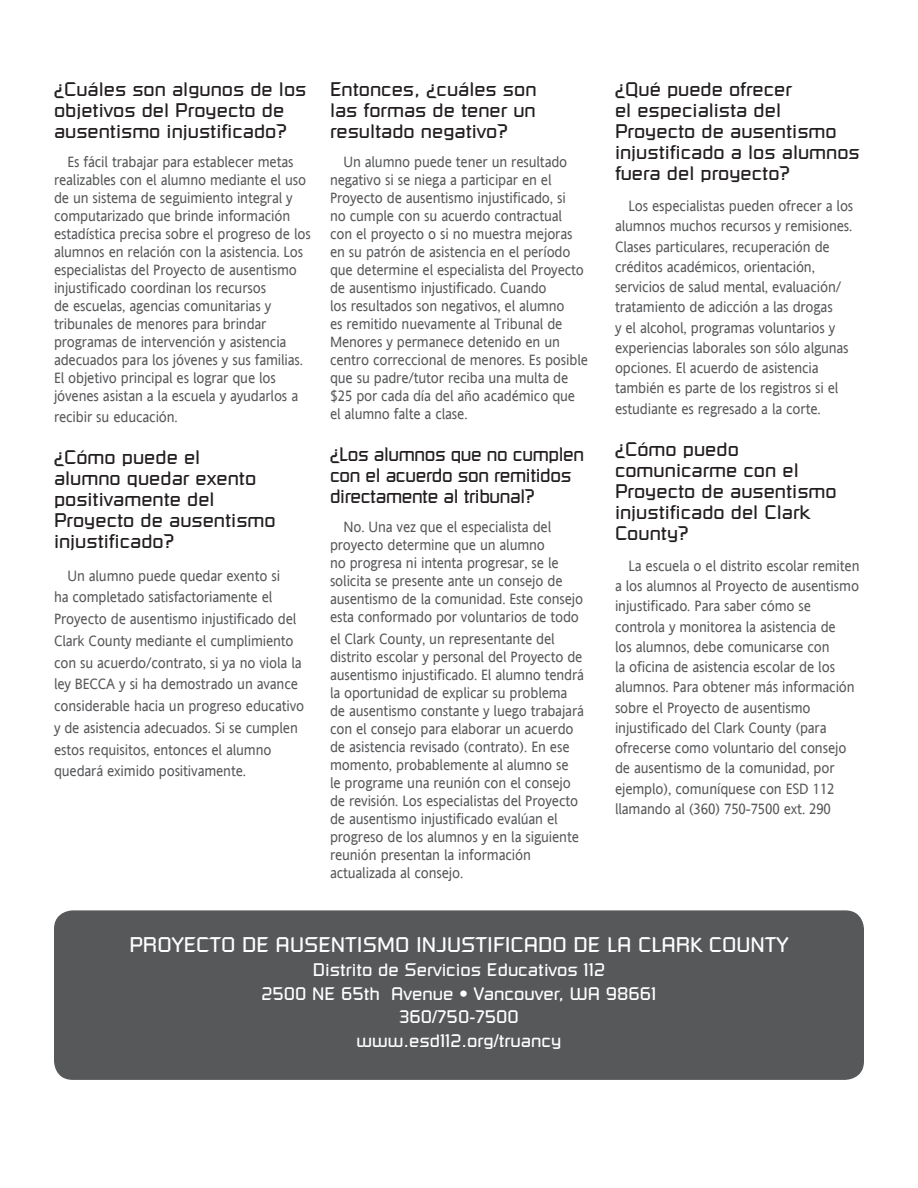
<style>
.page{position:relative;width:918px;height:1188px;background:#fff}
.page>*{position:absolute;margin:0;border:0;box-sizing:border-box;transform-origin:0 0}
.Questions{font:21px "Russell Square";color:#fff}
.Questions-2{font:19.5px/21px "Russell Square";color:#231f20}
.Questions-3{font:19.5px/21px "Russell Square";letter-spacing:-.02em;color:#231f20;scale:.95 1}
.Questions-4{font:18px "Russell Square";color:#fff}
.RUS{font:15px/18px "Andale Sansfor VST";letter-spacing:-.01em;color:#57585a;scale:.95 1}
.Body{font:15px/18px "Andale Sansfor VST";letter-spacing:-.01em;color:#57585a;scale:.95 1}
</style>
<div class="page">
<div style="left:55px;top:911px;width:808px;height:168px;background:#57585a;border-radius:18px"></div>
<div style="left:54px;top:910px;width:810px;height:170px;border:2px solid #57585a;border-radius:18px"></div>
<p class="Questions-2" style="left:54px;top:79px;width:254px">¿Cuáles son algunos de los objetivos del Proyecto de ausentismo injustificado?</p>
<p class="Body" style="left:54px;top:152px;width:272px;text-indent:14px">Es fácil trabajar para establecer metas realizables con el alumno mediante el uso de un sistema de seguimiento integral y computarizado que brinde información estadística precisa sobre el progreso de los alumnos en relación con la asistencia. Los especialistas del Proyecto de ausentismo injustificado coordinan los recursos<br>de escuelas, agencias comunitarias y tribunales de menores para brindar programas de intervención y asistencia adecuados para los jóvenes y sus familias.<br>El objetivo principal es lograr que los jóvenes asistan a la escuela y ayudarlos a</p>
<p class="Body" style="left:54px;top:407px;width:132px">recibir su educación.</p>
<p class="Questions-2" style="left:54px;top:446px;width:223px">¿Cómo puede el<br>alumno quedar exento positivamente del<br>Proyecto de ausentismo injustificado?</p>
<p class="RUS" style="left:54px;top:564px;width:265px;line-height:21.8px;text-indent:14px">Un alumno puede quedar exento si<br>ha completado satisfactoriamente el Proyecto de ausentismo injustificado del Clark County mediante el cumplimiento con su acuerdo/contrato, si ya no viola la ley BECCA y si ha demostrado un avance considerable hacia un progreso educativo y de asistencia adecuados. Si se cumplen estos requisitos, entonces el alumno quedará eximido positivamente.</p>
<p class="Questions-2" style="left:330px;top:79px;width:208px;text-align:justify">Entonces, ¿cuáles son las formas de tener un resultado negativo?</p>
<p class="RUS" style="left:330px;top:152px;width:273px;text-indent:14px">Un alumno puede tener un resultado negativo si se niega a participar en el Proyecto de ausentismo injustificado, si<br>no cumple con su acuerdo contractual con el proyecto o si no muestra mejoras en su patrón de asistencia en el período que determine el especialista del Proyecto de ausentismo injustificado. Cuando<br>los resultados son negativos, el alumno<br>es remitido nuevamente al Tribunal de Menores y permanece detenido en un centro correccional de menores. Es posible que su padre/tutor reciba una multa de $25 por cada día del año académico que el alumno falte a clase.</p>
<p class="Questions-3" style="left:330px;top:443px;width:269px">¿Los alumnos que no cumplen con el acuerdo son remitidos directamente al tribunal?</p>
<p class="RUS" style="left:330px;top:517px;width:268px;text-indent:14px">No. Una vez que el especialista del proyecto determine que un alumno<br>no progresa ni intenta progresar, se le solicita se presente ante un consejo de ausentismo de la comunidad. Este consejo esta conformado por voluntarios de todo</p>
<p class="RUS" style="left:330px;top:629px;width:269px">el Clark County, un representante del distrito escolar y personal del Proyecto de ausentismo injustificado. El alumno tendrá la oportunidad de explicar su problema de ausentismo constante y luego trabajará con el consejo para elaborar un acuerdo de asistencia revisado (contrato). En ese momento, probablemente al alumno se<br>le programe una reunión con el consejo de revisión. Los especialistas del Proyecto de ausentismo injustificado evalúan el progreso de los alumnos y en la siguiente reunión presentan la información actualizada al consejo.</p>
<p class="Questions-2" style="left:615px;top:79px;width:246px">¿Qué puede ofrecer<br>el especialista del<br>Proyecto de ausentismo injustificado a los alumnos fuera del proyecto?</p>
<p class="RUS" style="left:615px;top:196px;width:253px;line-height:20.2px;text-indent:14px">Los especialistas pueden ofrecer a los alumnos muchos recursos y remisiones.<br>Clases particulares, recuperación de créditos académicos, orientación, servicios de salud mental, evaluación/ tratamiento de adicción a las drogas<br>y el alcohol, programas voluntarios y experiencias laborales son sólo algunas opciones. El acuerdo de asistencia también es parte de los registros si el estudiante es regresado a la corte.</p>
<p class="Questions-2" style="left:615px;top:438px;width:223px">¿Cómo puedo comunicarme con el<br>Proyecto de ausentismo injustificado del Clark<br>County?</p>
<p class="RUS" style="left:615px;top:555px;width:259px;line-height:20.2px;text-indent:14px">La escuela o el distrito escolar remiten a los alumnos al Proyecto de ausentismo injustificado. Para saber cómo se controla y monitorea la asistencia de<br>los alumnos, debe comunicarse con<br>la oficina de asistencia escolar de los alumnos. Para obtener más información sobre el Proyecto de ausentismo injustificado del Clark County (para ofrecerse como voluntario del consejo de ausentismo de la comunidad, por ejemplo), comuníquese con ESD 112 llamando al (360) 750-7500 ext. 290</p>
<p class="Questions" style="left:129px;top:932px;width:28px">Proyecto</p>
<p class="Questions" style="left:242px;top:932px;width:548px">de ausentismo injustificado de la CLARK COUNTY</p>
<p class="Questions-4" style="left:313px;top:959px;width:294px">Distrito de Servicios Educativos 112</p>
<p class="Questions-4" style="left:262px;top:982px;width:396px">2500 NE 65th Avenue • Vancouver, WA 98661</p>
<p class="Questions-4" style="left:399px;top:1006px;width:121px">360/750-7500</p>
<p class="Questions-4" style="left:356px;top:1030px;width:207px">www.esd112.org/truancy</p>
</div>
